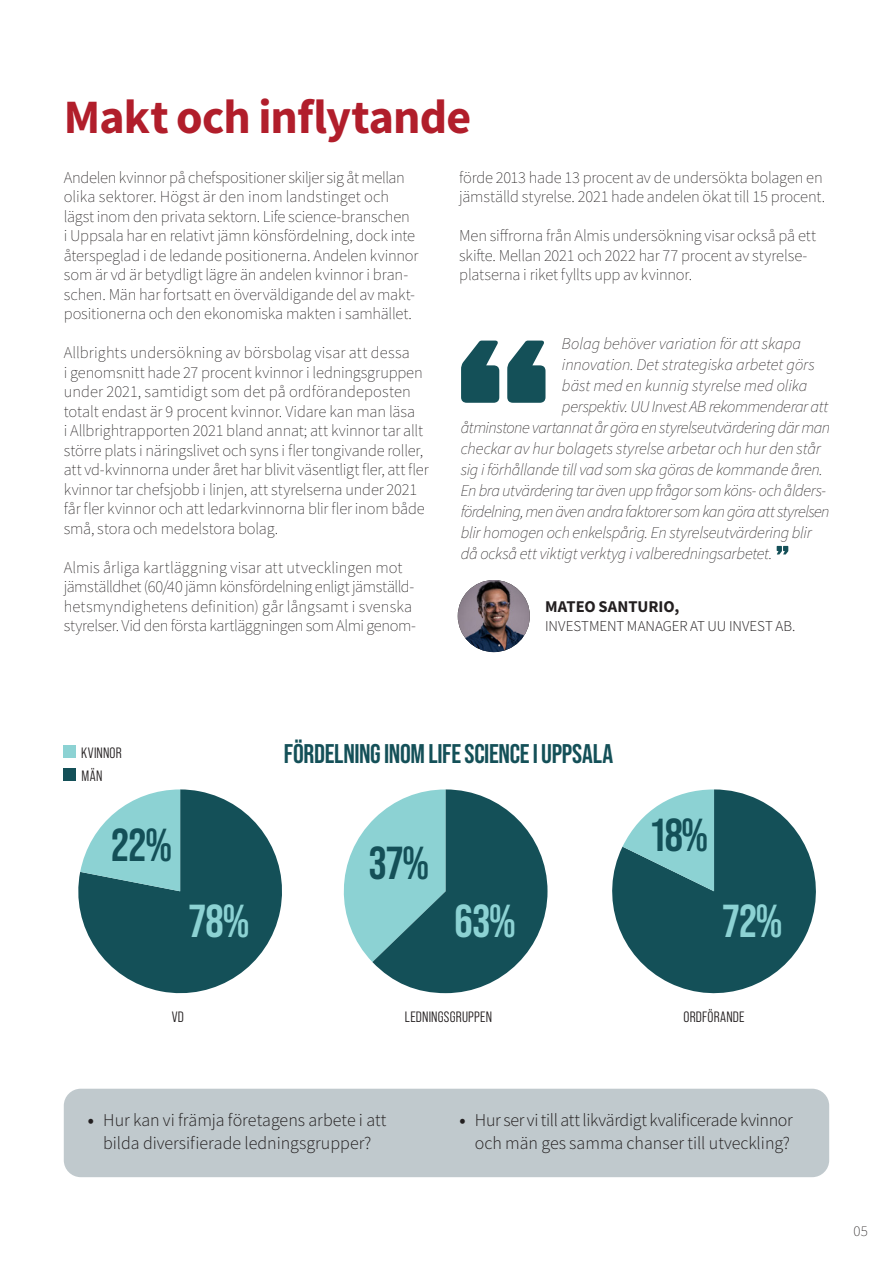
<style>
.page{position:relative;width:893px;height:1263px;background:#fff}
.page>*{position:absolute;margin:0;border:0;box-sizing:border-box;transform-origin:0 0}
.Rubrik{font:48px "Source Sans Variable";letter-spacing:-.02em;color:#b11e2b}
.t1{font:700 46.2px "Bebas Neue Pro";color:#8cd2d3}
.t2{font:700 46.2px "Bebas Neue Pro";color:#145058}
.Diagram-Rubrik-2{font:700 27px "Bebas Neue Pro";letter-spacing:-.01em;color:#145058}
.t3{font:18px/22.5px "Source Sans Variable";letter-spacing:-.005em;color:#231f20;text-align:center}
.Brödtext{font:16.5px/19.5px "Source Sans Variable";letter-spacing:-.01em;color:#231f20}
.Citat-Text{font:italic 16.5px "Source Sans Variable";letter-spacing:-.015em;color:#231f20}
.Citat-Text-2{font:italic 16.5px "Source Sans Variable";letter-spacing:-.035em;color:#231f20}
.Underrubrik{font:16.5px "Source Sans Variable";color:#231f20}
.Diagram-Text{font:15px "Bebas Neue Pro Middle";letter-spacing:.015em;color:#231f20}
.Underrubrik-2{font:15px "Source Sans Variable";letter-spacing:-.005em;color:#231f20}
.Brödtext-2{font:15px "Source Sans Variable";color:#231f20}
</style>
<div class="page">
<div style="left:64px;top:1089px;width:765px;height:88px;background:#c0c9cd;border-radius:17px"></div>
<div style="left:63px;top:745px;width:13px;height:13px;background:#8cd2d3"></div>
<div style="left:63px;top:768px;width:13px;height:13px;background:#145058"></div>
<svg style="left:461px;top:341px;width:38px;height:62px"></svg>
<svg style="left:507px;top:341px;width:38px;height:62px"></svg>
<svg style="left:777px;top:546px;width:11px;height:8px"></svg>
<img style="left:458px;top:580px;width:72px;height:72px;border-radius:36px">
<svg style="left:78px;top:789px;width:204px;height:205px;fill:#145058"></svg>
<svg style="left:80px;top:789px;width:100px;height:102px"></svg>
<svg style="left:343px;top:789px;width:204px;height:204px"></svg>
<svg style="left:612px;top:789px;width:204px;height:205px;fill:#145058"></svg>
<svg style="left:622px;top:789px;width:92px;height:102px"></svg>
<p class="Rubrik" style="left:64px;top:88px;width:409px">Makt och inflytande</p>
<p class="Brödtext" style="left:64px;top:167px;width:356px">Andelen kvinnor på chefspositioner skiljer sig åt mellan olika sektorer. Högst är den inom landstinget och lägst inom den privata sektorn. Life science-branschen<br>i Uppsala har en relativt jämn könsfördelning, dock inte återspeglad i de ledande positionerna. Andelen kvinnor som är vd är betydligt lägre än andelen kvinnor i bran&shy;schen. Män har fortsatt en överväldigande del av makt&shy;positionerna och den ekonomiska makten i samhället.</p>
<p class="Brödtext" style="left:64px;top:343px;width:366px">Allbrights undersökning av börsbolag visar att dessa<br>i genomsnitt hade 27 procent kvinnor i ledningsgruppen under 2021, samtidigt som det på ordförandeposten totalt endast är 9 procent kvinnor. Vidare kan man läsa<br>i Allbrightrapporten 2021 bland annat; att kvinnor tar allt större plats i näringslivet och syns i fler tongivande roller, att vd-kvinnorna under året har blivit väsentligt fler, att fler kvinnor tar chefsjobb i linjen, att styrelserna under 2021 får fler kvinnor och att ledarkvinnorna blir fler inom både små, stora och medelstora bolag.</p>
<p class="Brödtext" style="left:64px;top:557px;width:354px">Almis å rliga kartläggning visar att utvecklingen mot jämställdhet (60/40 jämn könsfördelning enligt jämställd&shy;hetsmyndighetens definition) går långsamt i svenska styrelser. Vid den första kartläggningen som Almi genom-</p>
<p class="Brödtext" style="left:459px;top:167px;width:367px">förde 2013 hade 13 procent av de undersökta bolagen en jämställd styrelse. 2021 hade andelen ökat till 15 procent.</p>
<p class="Brödtext" style="left:459px;top:226px;width:358px">Men siffrorna från Almis undersökning visar också på ett skifte. Mellan 2021 och 2022 har 77 procent av styrelse&shy;platserna i riket fyllts upp av kvinnor.</p>
<p class="Citat-Text" style="left:562px;top:334px;width:241px">Bolag behöver variation för att skapa</p>
<p class="Citat-Text" style="left:562px;top:355px;width:254px">innovation. Det strategiska arbetet görs</p>
<p class="Citat-Text" style="left:562px;top:376px;width:247px">bäst med en kunnig styrelse med olika</p>
<p class="Citat-Text" style="left:562px;top:397px;width:268px">perspektiv. UU Invest AB rekommenderar att</p>
<p class="Citat-Text" style="left:461px;top:418px;width:371px">åtminstone vartannat år göra en styrelseutvärdering där man</p>
<p class="Citat-Text" style="left:461px;top:439px;width:362px">checkar av hur bolagets styrelse arbetar och hur den står</p>
<p class="Citat-Text" style="left:461px;top:460px;width:364px">sig i förhållande till vad som ska göras de kommande åren.</p>
<p class="Citat-Text" style="left:461px;top:481px;width:367px">En bra utvärdering tar även upp frågor som köns- och ålders-</p>
<p class="Citat-Text-2" style="left:461px;top:502px;width:370px">fördelning, men även andra faktorer som kan göra att styrelsen</p>
<p class="Citat-Text" style="left:461px;top:523px;width:353px">blir homogen och enkelspårig. En styrelseutvärdering blir</p>
<p class="Citat-Text" style="left:461px;top:544px;width:313px">då också ett viktigt verktyg i valberedningsarbetet.</p>
<p class="Underrubrik" style="left:545px;top:596px;width:136px">MATEO SANTURIO,</p>
<p class="Underrubrik-2" style="left:545px;top:617px;width:252px">INVESTMENT MANAGER AT UU INVEST AB.</p>
<p class="Diagram-Text" style="left:81px;top:744px;width:42px">KVINNOR</p>
<p class="Diagram-Text" style="left:82px;top:767px;width:22px">MÄN</p>
<h2 class="t2" style="left:112px;top:818px;width:62px">22%</h2>
<h2 class="t1" style="left:189px;top:895px;width:62px">78%</h2>
<p class="Diagram-Rubrik-2" style="left:284px;top:738px;width:331px">FÖRDELNING INOM LIFE SCIENCE I UPPSALA</p>
<h2 class="t2" style="left:369px;top:837px;width:61px">37%</h2>
<h2 class="t1" style="left:455px;top:895px;width:62px">63%</h2>
<h2 class="t2" style="left:651px;top:808px;width:58px">18%</h2>
<h2 class="t1" style="left:723px;top:895px;width:61px">72%</h2>
<p class="Diagram-Text" style="left:172px;top:1009px;width:14px">VD</p>
<p class="Diagram-Text" style="left:405px;top:1009px;width:89px">LEDNINGSGRUPPEN</p>
<p class="Diagram-Text" style="left:684px;top:1008px;width:62px">ORDFÖRANDE</p>
<p class="t3" style="left:88px;top:1109px;width:300px">• Hur kan vi främja företagens arbete i att bilda diversifierade ledningsgrupper?</p>
<p class="t3" style="left:460px;top:1109px;width:335px;text-align:right">• Hur ser vi till att likvärdigt kvalificerade kvinnor och män ges samma chanser till utveckling?</p>
<p class="Brödtext-2" style="left:854px;top:1221px;width:16px">05</p>
</div>
